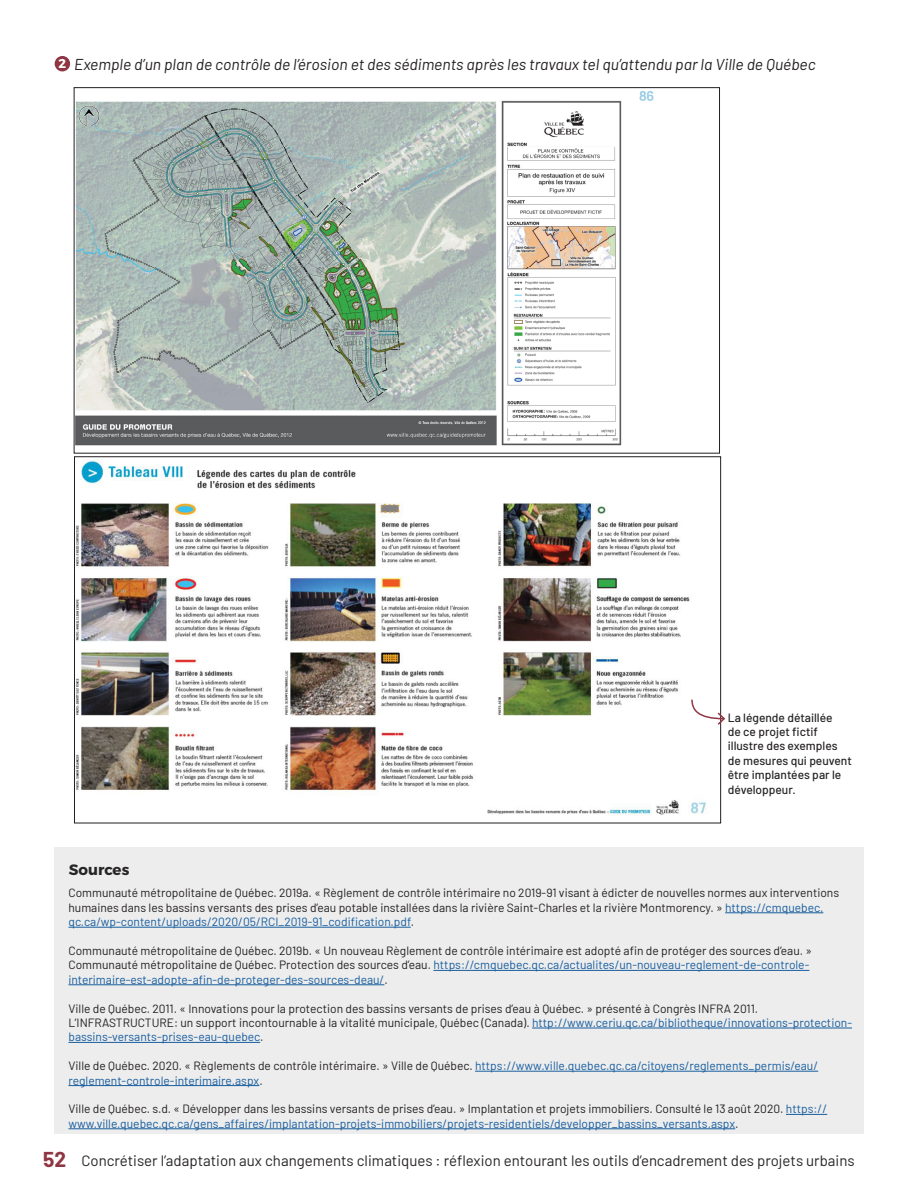
<style>
.page{position:relative;width:918px;height:1188px;background:#fff}
.page>*{position:absolute;margin:0;border:0;box-sizing:border-box;transform-origin:0 0}
.Titre_de_Figure{font:italic 15.75px "Barlow";color:#231f20}
.t1{font:15px "Barlow";color:#272425}
.Sous-titre_fiche{font:700 15px "Montserrat";color:#272425}
._1_Titre_de_l_outil{font:700 12.75px "Montserrat";color:#fff}
.Style_de_paragraphe{font:12px/14.4px "Barlow";color:#231f20}
.Style_de_paragraphe-2{font:12px/14.4px "Barlow";color:#175d9e}
.texte_sous_les_figur{font:500 12px/14.4px "Barlow";color:#272425}
.s1{color:#175d9e}
.s2{color:#231f20}
.s3{font-weight:700;font-size:21px;color:#8f3642}
</style>
<div class="page">
<div style="left:55px;top:56px;width:15px;height:15px;background:#8f3642;border-radius:50%"></div>
<div style="left:54px;top:848px;width:810px;height:286px;background:#ededed"></div>
<hr style="left:725px;top:912px;width:98px;height:1px;background:#175d9e">
<hr style="left:68px;top:927px;width:343px;height:1px;background:#175d9e">
<hr style="left:433px;top:970px;width:376px;height:1px;background:#175d9e">
<hr style="left:68px;top:984px;width:316px;height:1px;background:#175d9e">
<hr style="left:532px;top:1028px;width:320px;height:1px;background:#175d9e">
<hr style="left:68px;top:1042px;width:192px;height:1px;background:#175d9e">
<hr style="left:475px;top:1071px;width:343px;height:1px;background:#175d9e">
<hr style="left:68px;top:1085px;width:191px;height:1px;background:#175d9e">
<hr style="left:786px;top:1114px;width:41px;height:1px;background:#175d9e">
<hr style="left:68px;top:1128px;width:667px;height:1px;background:#175d9e">
<img style="left:76px;top:91px;width:578px;height:355px">
<img style="left:76px;top:459px;width:630px;height:357px">
<svg style="left:691px;top:698px;width:35px;height:28px"></svg>
<p class="_1_Titre_de_l_outil" style="left:59px;top:56px;width:9px">2</p>
<p class="Titre_de_Figure" style="left:74px;top:53px;width:743px">Exemple d’un plan de contrôle de l’érosion et des sédiments après les travaux tel qu’attendu par la Ville de Québec</p>
<p class="texte_sous_les_figur" style="left:728px;top:709px;width:125px">La légende détaillée<br>de ce projet fictif illustre des exemples de mesures qui peuvent être implantées par le développeur.</p>
<p class="Sous-titre_fiche" style="left:69px;top:860px;width:62px">Sources</p>
<p class="Style_de_paragraphe" style="left:68px;top:885px;width:772px">Communauté métropolitaine de Québec. 2019a. « Règlement de contrôle intérimaire no 2019-91 visant à édicter de nouvelles normes aux interventions humaines dans les bassins versants des prises d’eau potable installées dans la rivière Saint-Charles et la rivière Montmorency. » <span class="s1">https://cmquebec. qc.ca/wp-content/uploads/2020/05/RCI_2019-91_codification.pdf</span>.</p>
<p class="Style_de_paragraphe" style="left:68px;top:943px;width:745px">Communauté métropolitaine de Québec. 2019b. « Un nouveau Règlement de contrôle intérimaire est adopté afin de protéger des sources d’eau. »<br>Communauté métropolitaine de Québec. Protection des sources d’eau. <span class="s1">https://cmquebec.qc.ca/actualites/un-nouveau-reglement-de-controle&shy;interimaire-est-adopte-afin-de-proteger-des-sources-deau/</span>.</p>
<p class="Style_de_paragraphe" style="left:68px;top:1000px;width:784px">Ville de Québec. 2011. « Innovations pour la protection des bassins versants de prises d’eau à Québec. » présenté à Congrès INFRA 2011.<br>L’INFRASTRUCTURE: un support incontournable à la vitalité municipale, Québec (Canada). <span class="s1">http://www.ceriu.qc.ca/bibliotheque/innovations-protection&shy;bassins-versants-prises-eau-quebec</span>.</p>
<p class="Style_de_paragraphe-2" style="left:68px;top:1058px;width:751px"><span class="s2">Ville de Québec. 2020. « Règlements de contrôle intérimaire. » Ville de Québec.</span> https://www.ville.quebec.qc.ca/citoyens/reglements_permis/eau/ reglement-controle-interimaire.aspx<span class="s2">.</span></p>
<p class="Style_de_paragraphe-2" style="left:68px;top:1101px;width:760px"><span class="s2">Ville de Québec. s.d. « Développer dans les bassins versants de prises d’eau. » Implantation et projets immobiliers. Consulté le 13 août 2020.</span> https:// www.ville.quebec.qc.ca/gens_affaires/implantation-projets-immobiliers/projets-residentiels/developper_bassins_versants.aspx<span class="s2">.</span></p>
<p class="t1" style="left:43px;top:1149px;width:813px"><span class="s3">52</span> Concrétiser l’adaptation aux changements climatiques : réflexion entourant les outils d’encadrement des projets urbains</p>
</div>
